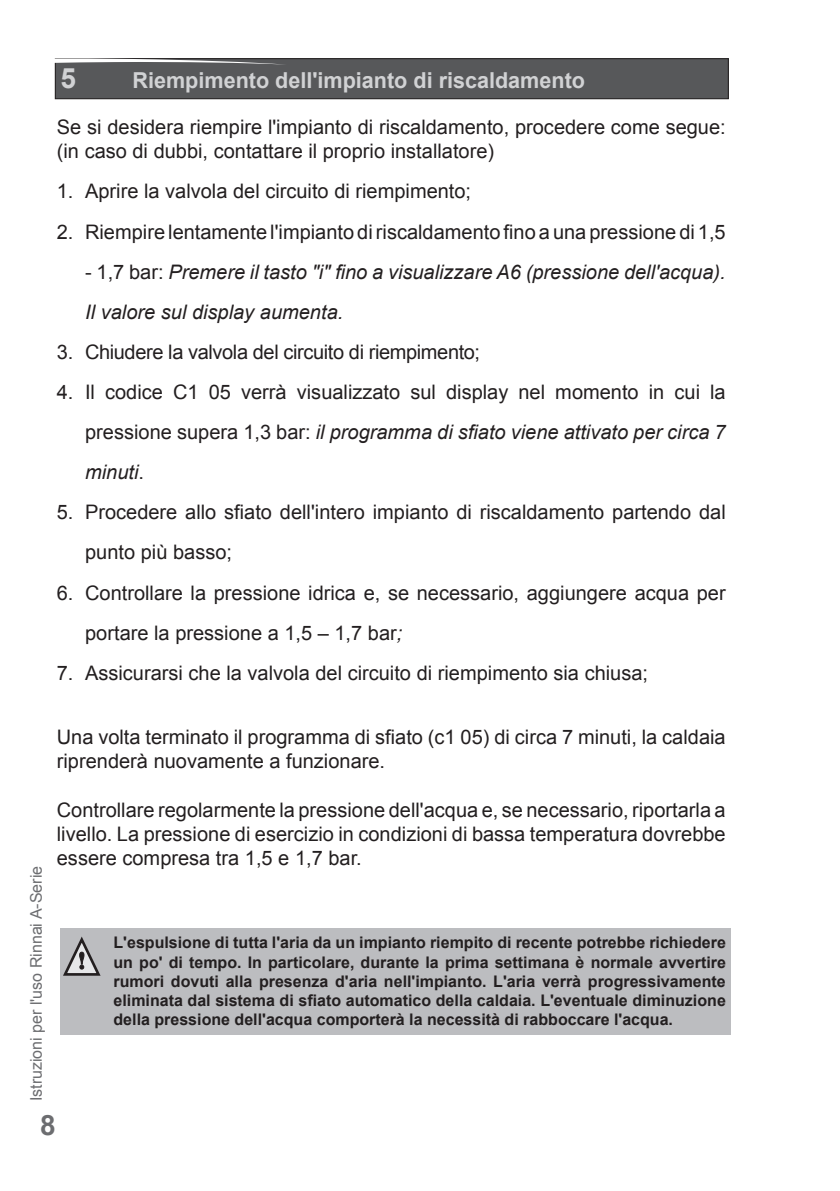
<style>
.page{position:relative;width:840px;height:1191px;background:#fff}
.page>*{position:absolute;margin:0;border:0;box-sizing:border-box;transform-origin:0 0}
.t1{font:700 28px "Arial";color:#6c6d70}
.kop_zwart{font:700 28px "Arial";color:#d1d2d4}
.kop_zwart-2{font:700 22px "Arial";color:#d1d2d4}
.Gewone_tekst_opsommi{font:20px/40px "Arial";color:#231f20}
.Gewone_tekst{font:20px/24px "Arial";color:#231f20}
.Gewone_tekst_opsommi-2{font:italic 20px/40px "Arial";color:#231f20}
.Gewone_tekst_opsommi-3{font:20px "Arial";letter-spacing:-.02em;color:#231f20}
.LetOp{font:700 16px/19.2px "Arial";color:#231f20;text-align:justify}
.t2{font:16px "Arial";color:#6c6d70}
.s1{font-style:normal}
.s2{font-style:italic}
</style>
<div class="page">
<div style="left:55px;top:59px;width:673px;height:40px;background:#57585a"></div>
<div style="left:55px;top:58px;width:673px;height:41px;border:1px solid #231f20"></div>
<svg style="left:54px;top:58px;width:233px;height:7px"></svg>
<div style="left:60px;top:928px;width:670px;height:106px;background:#bcbdc0"></div>
<svg style="left:63px;top:936px;width:37px;height:40px"></svg>
<p class="kop_zwart" style="left:60px;top:59px;width:17px">5</p>
<p class="kop_zwart-2" style="left:132px;top:65px;width:454px">Riempimento dell'impianto di riscaldamento</p>
<p class="Gewone_tekst" style="left:57px;top:115px;width:670px">Se si desidera riempire l'impianto di riscaldamento, procedere come segue: (in caso di dubbi, contattare il proprio installatore)</p>
<p class="Gewone_tekst_opsommi" style="left:57px;top:172px;width:415px">1. Aprire la valvola del circuito di riempimento;</p>
<p class="Gewone_tekst_opsommi" style="left:57px;top:212px;width:670px">2. Riempire lentamente l'impianto di riscaldamento fino a una pressione di 1,5</p>
<p class="Gewone_tekst_opsommi-2" style="left:85px;top:252px;width:641px"><span class="s1">- 1,7 bar:</span> Premere il tasto "i" fino a visualizzare A6 (pressione dell'acqua).<br>Il valore sul display aumenta.</p>
<p class="Gewone_tekst_opsommi-3" style="left:57px;top:339px;width:424px">3. Chiudere la valvola del circuito di riempimento;</p>
<p class="Gewone_tekst_opsommi" style="left:85px;top:372px;width:641px;text-align:justify;text-indent:-28px">4. Il codice C1 05 verrà visualizzato sul display nel momento in cui la pressione supera 1,3 bar: <span class="s2">il programma di sfiato viene attivato per circa 7 minuti</span>.</p>
<p class="Gewone_tekst_opsommi" style="left:85px;top:492px;width:641px;text-indent:-28px">5. Procedere allo sfiato dell'intero impianto di riscaldamento partendo dal punto più basso;</p>
<p class="Gewone_tekst_opsommi" style="left:85px;top:573px;width:641px;text-indent:-28px">6. Controllare la pressione idrica e, se necessario, aggiungere acqua per portare la pressione a 1,5 – 1,7 bar<span class="s2">;</span></p>
<p class="Gewone_tekst_opsommi" style="left:57px;top:653px;width:592px">7. Assicurarsi che la valvola del circuito di riempimento sia chiusa;</p>
<p class="Gewone_tekst_opsommi" style="left:57px;top:725px;width:670px;line-height:24px">Una volta terminato il programma di sfiato (c1 05) di circa 7 minuti, la caldaia riprenderà nuovamente a funzionare.</p>
<p class="Gewone_tekst_opsommi" style="left:57px;top:798px;width:670px;line-height:24px;text-align:justify">Controllare regolarmente la pressione dell'acqua e, se necessario, riportarla a livello. La pressione di esercizio in condizioni di bassa temperatura dovrebbe essere compresa tra 1,5 e 1,7 bar.</p>
<p class="t2" style="left:26px;top:1101px;width:237px;rotate:-90deg">Istruzioni per l'uso Rinnai A-Serie</p>
<h1 class="t1" style="left:40px;top:1106px;width:17px">8</h1>
<p class="LetOp" style="left:113px;top:933px;width:613px">L'espulsione di tutta l'aria da un impianto riempito di recente potrebbe richiedere un po' di tempo. In particolare, durante la prima settimana è normale avvertire rumori dovuti alla presenza d'aria nell'impianto. L'aria verrà progressivamente eliminata dal sistema di sfiato automatico della caldaia. L'eventuale diminuzione della pressione dell'acqua comporterà la necessità di rabboccare l'acqua.</p>
</div>
